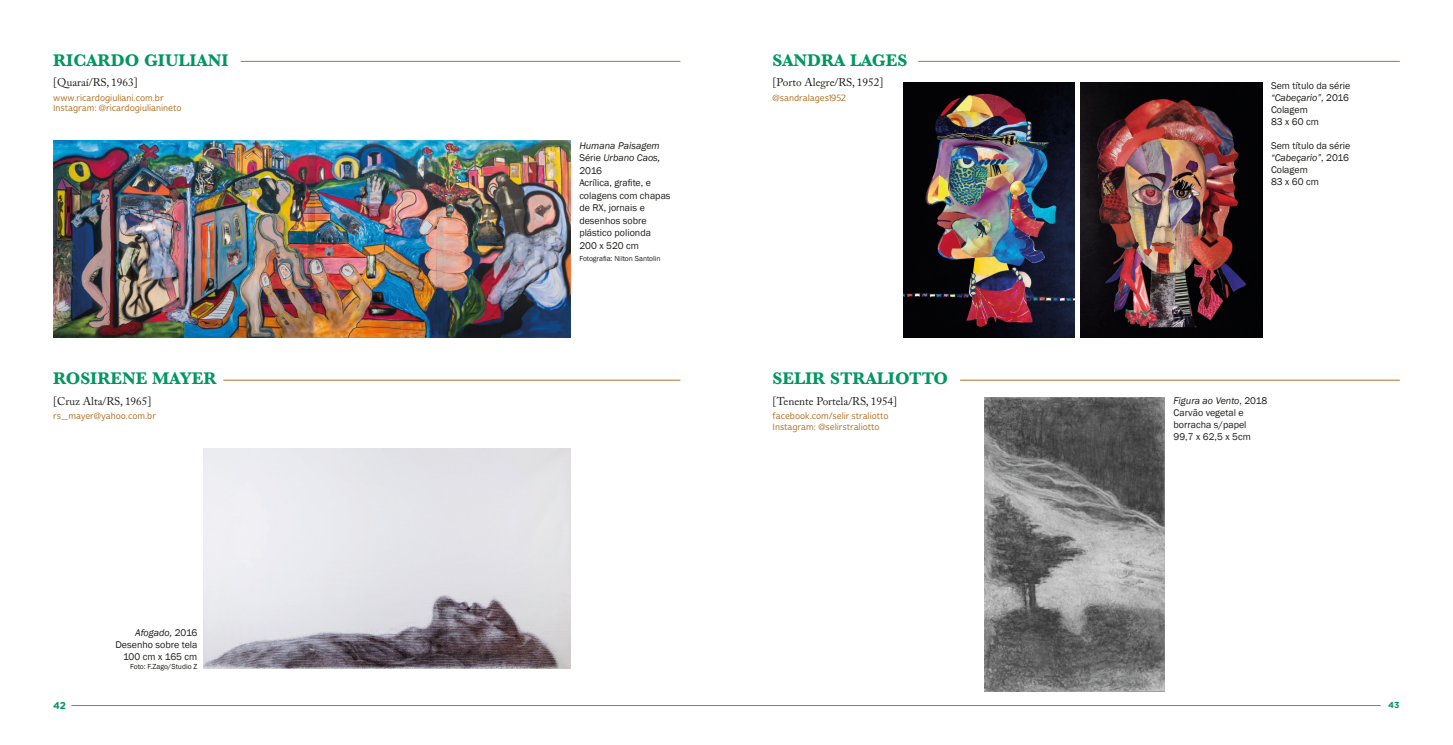
<style>
.page{position:relative;width:1453px;height:745px;background:#fff}
.page>*{position:absolute;margin:0;border:0;box-sizing:border-box;transform-origin:0 0}
.artista{font:700 17.5px "Baskerville MT Std";color:#009760}
.nascimento{font:11.25px "Adobe Caslon Pro";color:#1d1d1b}
.t1{font:10px/12.5px "Franklin Gothic";color:#1d1d1b}
.t2{font:italic 10px/12.5px "Franklin Gothic";color:#1d1d1b}
.t3{font:700 10px "Gotham Rounded";color:#009760}
.contatos{font:8.75px "Cabrito Sans Nor Med";color:#b37228}
.t4{font:700 8.75px "Gotham Rounded";color:#009760}
.t5{font:7.5px "Franklin Gothic";color:#1d1d1b}
.s1{font-style:normal}
.s2{font-style:italic}
</style>
<div class="page">
<hr style="left:241px;top:61px;width:439px;height:1px;background:#b37228">
<hr style="left:918px;top:61px;width:482px;height:1px;background:#b37228">
<hr style="left:223px;top:379px;width:457px;height:1px;background:#b37228">
<hr style="left:71px;top:704px;width:1309px;height:1px;background:#b37228">
<hr style="left:960px;top:379px;width:440px;height:1px;background:#b37228">
<img style="left:53px;top:140px;width:517px;height:197px">
<img style="left:203px;top:448px;width:367px;height:220px">
<img style="left:904px;top:82px;width:170px;height:255px">
<img style="left:1080px;top:82px;width:182px;height:255px">
<img style="left:984px;top:397px;width:181px;height:294px">
<p class="artista" style="left:53px;top:50px;width:177px">RICARDO GIULIANI</p>
<p class="artista" style="left:772px;top:50px;width:136px">SANDRA LAGES</p>
<p class="nascimento" style="left:53px;top:76px;width:86px">[Quaraí/RS, 1963]</p>
<p class="nascimento" style="left:772px;top:76px;width:112px">[Porto Alegre/RS, 1952]</p>
<p class="contatos" style="left:53px;top:92px;width:112px">www.ricardogiuliani.com.br</p>
<p class="contatos" style="left:53px;top:103px;width:130px">Instagram: @ricardogiulianineto</p>
<p class="contatos" style="left:772px;top:92px;width:75px">@sandralages1952</p>
<p class="t2" style="left:579px;top:139px;width:82px">Humana Paisagem</p>
<p class="t2" style="left:579px;top:152px;width:83px"><span class="s1">Série</span> Urbano Caos,<br><span class="s1">2016</span></p>
<p class="t1" style="left:579px;top:177px;width:93px">Acrílica, grafite, e colagens com chapas de RX, jornais e desenhos sobre plástico polionda</p>
<p class="t1" style="left:579px;top:239px;width:61px">200 x 520 cm</p>
<p class="t5" style="left:579px;top:254px;width:83px">Fotografia: Nilton Santolin</p>
<p class="artista" style="left:53px;top:368px;width:165px">ROSIRENE MAYER</p>
<p class="artista" style="left:772px;top:368px;width:177px">SELIR STRALIOTTO</p>
<p class="nascimento" style="left:53px;top:394px;width:100px">[Cruz Alta/RS, 1965]</p>
<p class="nascimento" style="left:772px;top:394px;width:126px">[Tenente Portela/RS, 1954]</p>
<p class="contatos" style="left:53px;top:410px;width:104px">rs_mayer@yahoo.com.br</p>
<p class="contatos" style="left:772px;top:410px;width:117px">facebook.com/selir straliotto</p>
<p class="contatos" style="left:772px;top:421px;width:108px">Instagram: @selirstraliotto</p>
<p class="t2" style="left:135px;top:626px;width:64px">Afogado, <span class="s1">2016</span></p>
<p class="t1" style="left:115px;top:638px;width:83px">Desenho sobre tela</p>
<p class="t1" style="left:123px;top:650px;width:76px">100 cm x 165 cm</p>
<p class="t5" style="left:130px;top:661px;width:69px">Foto: F.Zago/Studio Z</p>
<p class="t1" style="left:1271px;top:80px;width:81px;line-height:12px">Sem título da série <span class="s2">“Cabeçario”</span>, 2016</p>
<p class="t1" style="left:1271px;top:104px;width:38px">Colagem</p>
<p class="t1" style="left:1271px;top:116px;width:49px">83 x 60 cm</p>
<p class="t1" style="left:1271px;top:140px;width:81px;line-height:12px">Sem título da série <span class="s2">“Cabeçario”</span>, 2016</p>
<p class="t1" style="left:1271px;top:164px;width:38px">Colagem</p>
<p class="t1" style="left:1271px;top:176px;width:49px">83 x 60 cm</p>
<p class="t2" style="left:1173px;top:394px;width:95px">Figura ao Vento<span class="s1">, 2018</span></p>
<p class="t1" style="left:1173px;top:407px;width:74px;line-height:12px">Carvão vegetal e borracha s/papel</p>
<p class="t1" style="left:1173px;top:430px;width:79px">99,7 x 62,5 x 5cm</p>
<p class="t3" style="left:53px;top:698px;width:15px">42</p>
<p class="t4" style="left:1388px;top:698px;width:13px">43</p>
</div>
